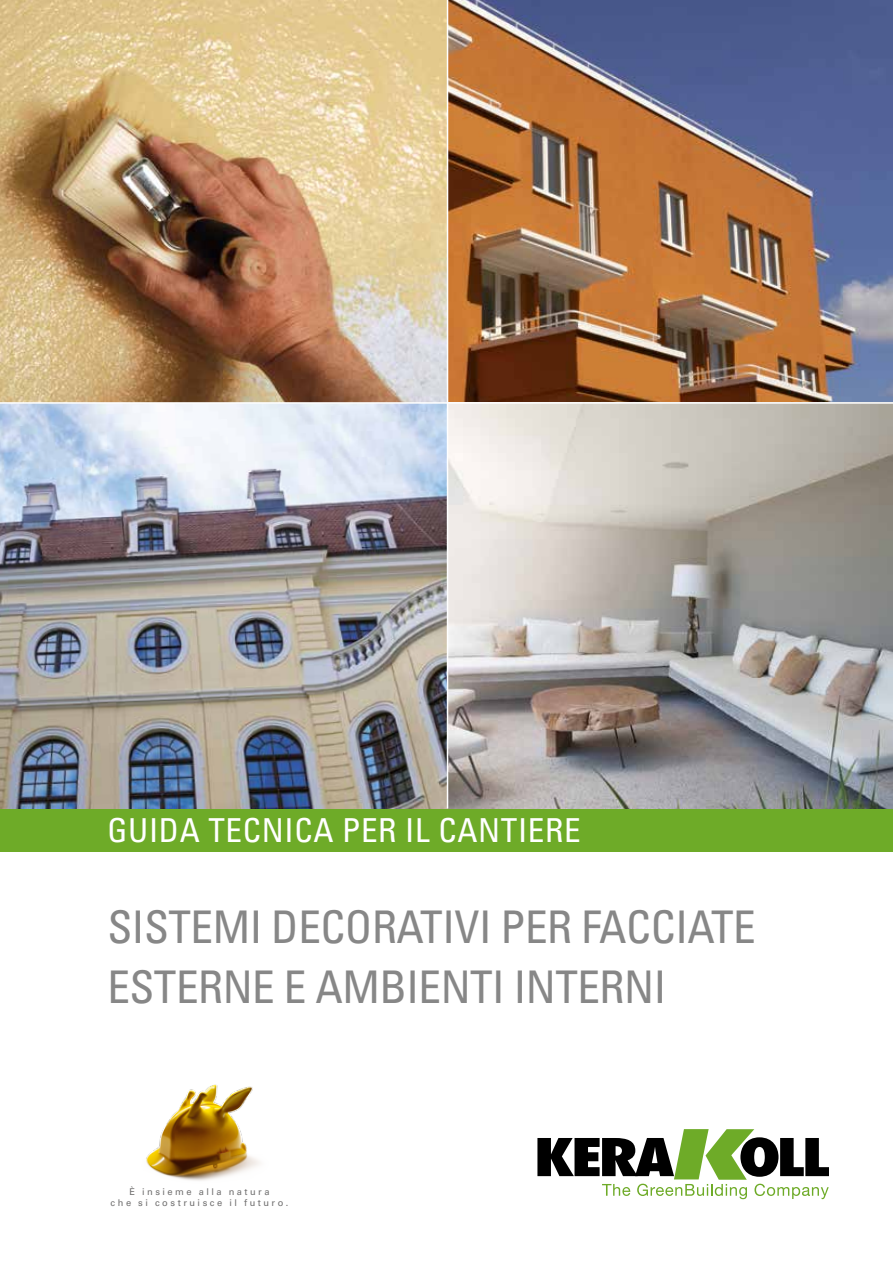
<style>
.page{position:relative;width:893px;height:1263px;background:#fff}
.page>*{position:absolute;margin:0;border:0;box-sizing:border-box;transform-origin:0 0}
.t1{font:condensed 45px/60px "Univers LT Std";letter-spacing:-.01em;color:#878787}
.t2{font:condensed 33px "Univers LT Std";letter-spacing:.02em;color:#fff}
.t3{font:9.3px/11.2px "Univers LT Std";letter-spacing:.27em;color:#706f6f;text-align:center}
</style>
<div class="page">
<svg style="left:537px;top:1129px;width:292px;height:70px"></svg>
<img style="left:146px;top:1084px;width:114px;height:97px">
<div style="left:0;top:808px;width:893px;height:44px;background:#6eab28"></div>
<img style="left:0;top:0;width:893px;height:808px">
<img style="left:0;top:0;width:447px;height:402px">
<hr style="left:0;top:402px;width:893px;height:2px;background:#fff">
<hr style="left:447px;top:0;width:1px;height:808px;background:#fff">
<p class="t2" style="left:107px;top:809px;width:475px">GUIDA TECNICA PER IL CANTIERE</p>
<p class="t1" style="left:107px;top:896px;width:650px">SISTEMI DECORATIVI PER FACCIATE<br>ESTERNE E AMBIENTI INTERNI</p>
<p class="t3" style="left:111px;top:1186px;width:179px">È insieme alla natura<br>che si costruisce il futuro.</p>
</div>
